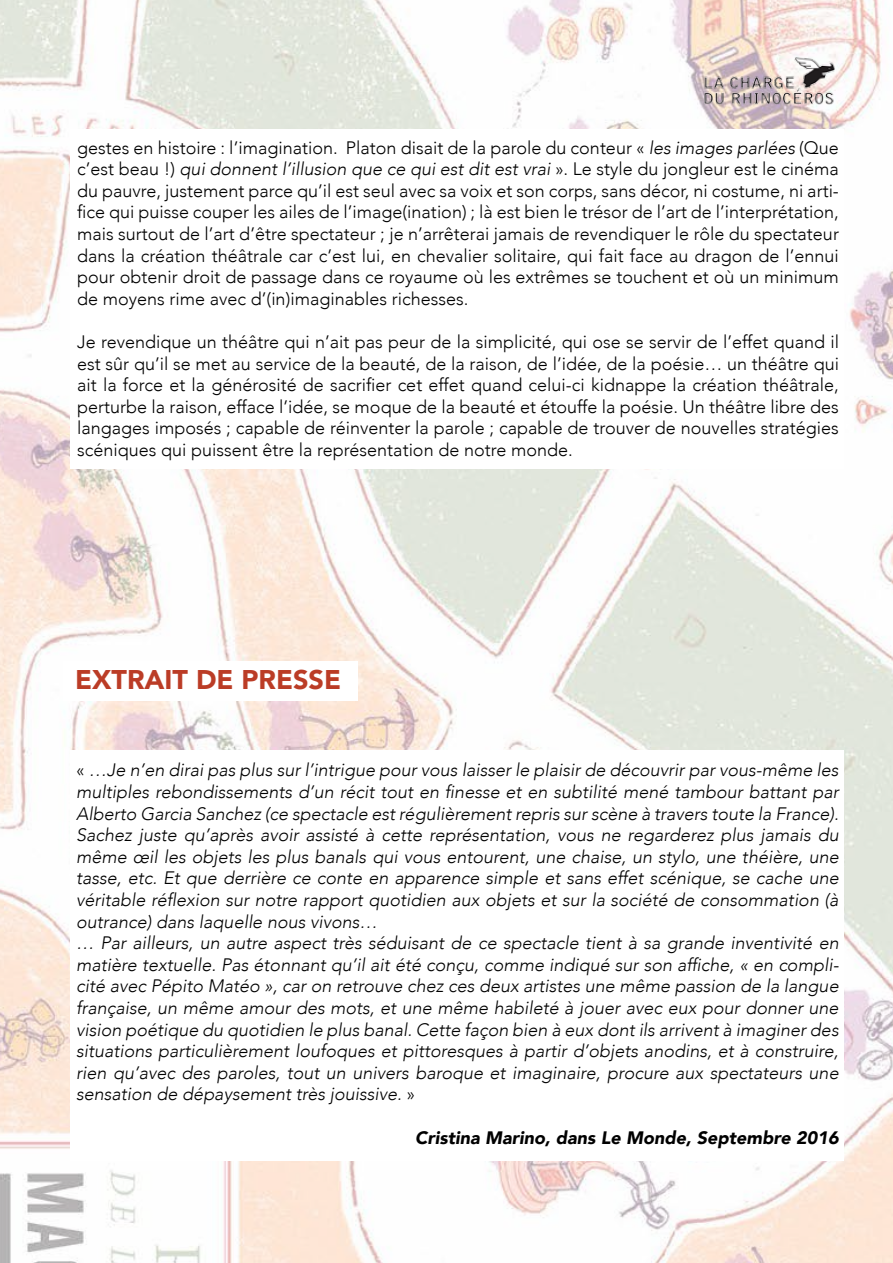
<style>
.page{position:relative;width:893px;height:1263px;background:#fff}
.page>*{position:absolute;margin:0;border:0;box-sizing:border-box;transform-origin:0 0}
.t1{font:900 27px "Avenir";color:#bb3c26}
.t2{font:italic 300 18px/21.6px "Avenir";color:#000}
.t3{font:300 18px/21.6px "Avenir";color:#000;text-align:justify}
.t4{font:italic 900 18px "Avenir";color:#000}
.s1{font-style:italic}
.s2{font-style:normal}
</style>
<div class="page">
<img style="left:0;top:0;width:893px;height:1263px">
<div style="left:63px;top:661px;width:295px;height:40px;background:#fff"></div>
<div style="left:71px;top:750px;width:773px;height:411px;background:#fff"></div>
<img style="left:700px;top:54px;width:139px;height:51px">
<div style="left:71px;top:130px;width:773px;height:339px;background:#fff"></div>
<p class="t3" style="left:77px;top:137px;width:763px">gestes en histoire : l’imagination. Platon disait de la parole du conteur « <span class="s1">les images parlées</span> (Que c’est beau !) <span class="s1">qui donnent l’illusion que ce qui est dit est vrai</span> ». Le style du jongleur est le cinéma du pauvre, justement parce qu’il est seul avec sa voix et son corps, sans décor, ni costume, ni arti&shy;fice qui puisse couper les ailes de l’image(ination) ; là est bien le trésor de l’art de l’interprétation, mais surtout de l’art d’être spectateur ; je n’arrêterai jamais de revendiquer le rôle du spectateur dans la création théâtrale car c’est lui, en chevalier solitaire, qui fait face au dragon de l’ennui pour obtenir droit de passage dans ce royaume où les extrêmes se touchent et où un minimum de moyens rime avec d’(in)imaginables richesses.</p>
<p class="t3" style="left:77px;top:331px;width:763px">Je revendique un théâtre qui n’ait pas peur de la simplicité, qui ose se servir de l’effet quand il est sûr qu’il se met au service de la beauté, de la raison, de l’idée, de la poésie… un théâtre qui ait la force et la générosité de sacrifier cet effet quand celui-ci kidnappe la création théâtrale, perturbe la raison, efface l’idée, se moque de la beauté et étouffe la poésie. Un théâtre libre des langages imposés ; capable de réinventer la parole ; capable de trouver de nouvelles stratégies scéniques qui puissent être la représentation de notre monde.</p>
<h1 class="t1" style="left:75px;top:656px;width:268px">EXTRAIT DE PRESSE</h1>
<p class="t2" style="left:76px;top:759px;width:764px"><span class="s2">«</span> …Je n’en dirai pas plus sur l’intrigue pour vous laisser le plaisir de découvrir par vous-même les multiples rebondissements d’un récit tout en finesse et en subtilité mené tambour battant par Alberto Garcia Sanchez (ce spectacle est régulièrement repris sur scène à travers toute la France).<br>Sachez juste qu’après avoir assisté à cette représentation, vous ne regarderez plus jamais du même œil les objets les plus banals qui vous entourent, une chaise, un stylo, une théière, une tasse, etc. Et que derrière ce conte en apparence simple et sans effet scénique, se cache une véritable réflexion sur notre rapport quotidien aux objets et sur la société de consommation (à outrance) dans laquelle nous vivons…<br>… Par ailleurs, un autre aspect très séduisant de ce spectacle tient à sa grande inventivité en matière textuelle. Pas étonnant qu’il ait été conçu, comme indiqué sur son affiche, « en compli&shy;cité avec Pépito Matéo », car on retrouve chez ces deux artistes une même passion de la langue française, un même amour des mots, et une même habileté à jouer avec eux pour donner une vision poétique du quotidien le plus banal. Cette façon bien à eux dont ils arrivent à imaginer des situations particulièrement loufoques et pittoresques à partir d’objets anodins, et à construire, rien qu’avec des paroles, tout un univers baroque et imaginaire, procure aux spectateurs une sensation de dépaysement très jouissive. <span class="s2">»</span></p>
<p class="t4" style="left:415px;top:1122px;width:425px">Cristina Marino, dans Le Monde, Septembre 2016</p>
</div>
